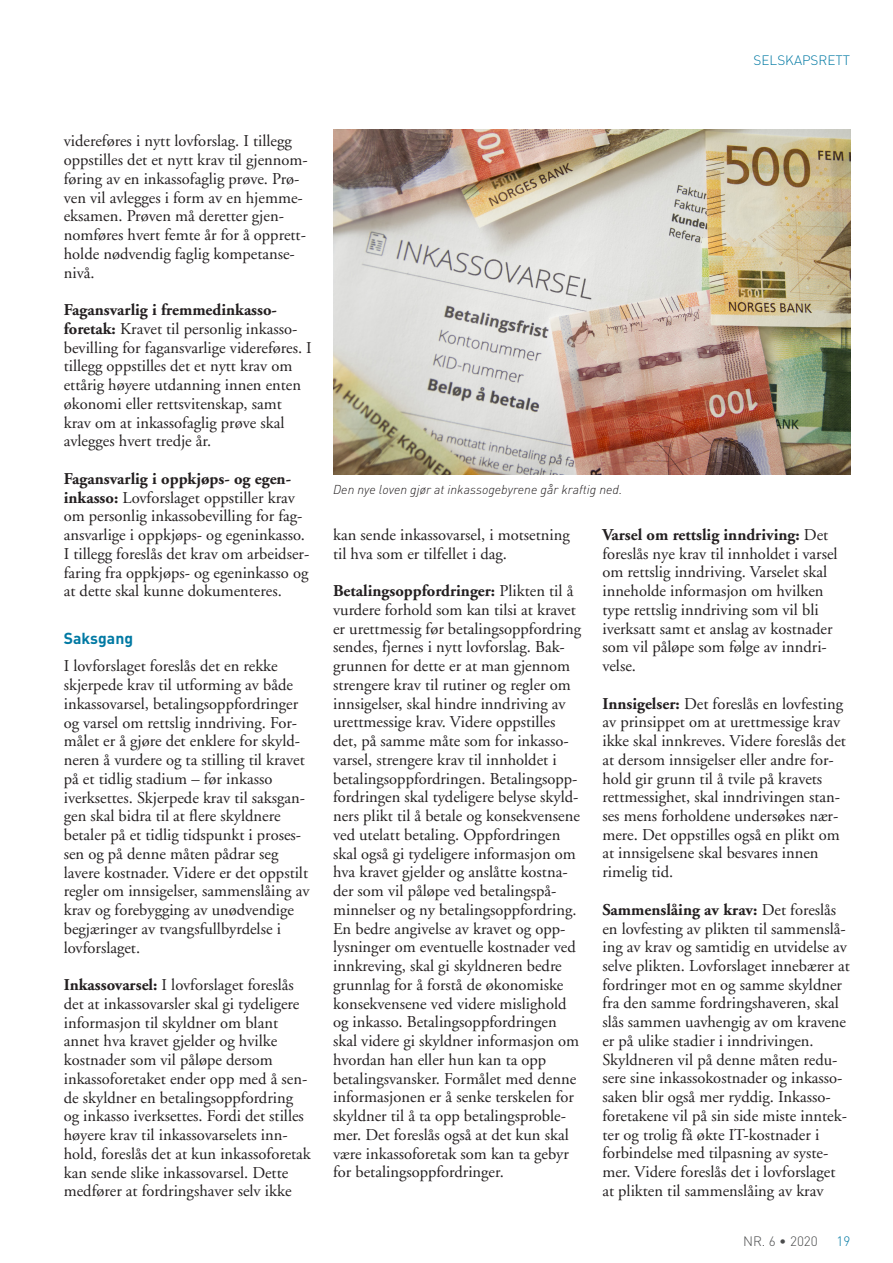
<style>
.page{position:relative;width:893px;height:1263px;background:#fff}
.page>*{position:absolute;margin:0;border:0;box-sizing:border-box;transform-origin:0 0}
.t1{font:16.5px/18.8px "Adobe Garamond";color:#231f20}
.t2{font:700 15.75px "DIN";color:#0079a3}
.t3{font:300 13.5px "DIN";color:#0079a3}
.t4{font:300 13.5px "DIN";color:#4b4c4d}
.t5{font:italic 300 12.75px "DIN";color:#231f20}
.s1{font-weight:700}
</style>
<div class="page">
<img style="left:333px;top:130px;width:517px;height:345px">
<p class="t3" style="left:754px;top:52px;width:16px">SEL-SKAPS-RETT</p>
<p class="t1" style="left:64px;top:132px;width:246px">videreføres i nytt lovforslag. I tillegg oppstilles det et nytt krav til gjennom&shy;føring av en inkassofaglig prøve. Prø&shy;ven vil avlegges i form av en hjemme&shy;eksamen. Prøven må deretter gjen&shy;nomføres hvert femte år for å opprett&shy;holde nødvendig faglig kompetanse&shy;nivå.</p>
<p class="t1" style="left:64px;top:301px;width:250px"><span class="s1">Fagansvarlig i fremmedinkasso&shy;foretak:</span> Kravet til personlig inkasso&shy;bevilling for fagansvarlige videreføres. I tillegg oppstilles det et nytt krav om ettårig høyere utdanning innen enten økonomi eller rettsvitenskap, samt krav om at inkassofaglig prøve skal avlegges hvert tredje år.</p>
<p class="t1" style="left:64px;top:470px;width:247px"><span class="s1">Fagansvarlig i oppkjøps- og egen-- inkasso:</span> Lovforslaget oppstiller krav om personlig inkassobevilling for fag&shy;ansvarlige i oppkjøps- og egeninkasso.<br>I tillegg foreslås det krav om arbeidser&shy;faring fra oppkjøps- og egeninkasso og at dette skal kunne dokumenteres.</p>
<p class="t2" style="left:64px;top:628px;width:71px">Saksgang</p>
<p class="t1" style="left:64px;top:657px;width:247px">I lovforslaget foreslås det en rekke skjerpede krav til utforming av både inkassovarsel, betalingsoppfordringer og varsel om rettslig inndriving. For&shy;målet er å gjøre det enklere for skyld&shy;neren å vurdere og ta stilling til kravet på et tidlig stadium – før inkasso iverksettes. Skjerpede krav til saksgan&shy;gen skal bidra til at flere skyldnere betaler på et tidlig tidspunkt i proses&shy;sen og på denne måten pådrar seg lavere kostnader. Videre er det oppstilt regler om innsigelser, sammenslåing av krav og forebygging av unødvendige begjæringer av tvangsfullbyrdelse i lovforslaget.</p>
<p class="t1" style="left:64px;top:976px;width:249px"><span class="s1">Inkassovarsel:</span> I lovforslaget foreslås det at inkassovarsler skal gi tydeligere informasjon til skyldner om blant annet hva kravet gjelder og hvilke kostnader som vil påløpe dersom inkassoforetaket ender opp med å sen&shy;de skyldner en betalingsoppfordring og inkasso iverksettes. Fordi det stilles høyere krav til inkassovarselets inn&shy;hold, foreslås det at kun inkassoforetak kan sende slike inkassovarsel. Dette medfører at fordringshaver selv ikke</p>
<p class="t5" style="left:333px;top:482px;width:291px">Den nye loven gjør at inkassogebyrene går kraftig ned.</p>
<p class="t1" style="left:333px;top:526px;width:238px">kan sende inkassovarsel, i motsetning til hva som er tilfellet i dag.</p>
<p class="t1" style="left:333px;top:582px;width:249px"><span class="s1">Betalingsoppfordringer:</span> Plikten til å vurdere forhold som kan tilsi at kravet er urettmessig før betalingsoppfordring sendes, fjernes i nytt lovforslag. Bak&shy;grunnen for dette er at man gjennom strengere krav til rutiner og regler om innsigelser, skal hindre inndriving av urettmessige krav. Videre oppstilles det, på samme måte som for inkasso&shy;varsel, strengere krav til innholdet i betalingsoppfordringen. Betalingsopp&shy;fordringen skal tydeligere belyse skyld&shy;ners plikt til å betale og konsekvensene ved utelatt betaling. Oppfordringen skal også gi tydeligere informasjon om hva kravet gjelder og anslåtte kostna&shy;der som vil påløpe ved betalingspå&shy;minnelser og ny betalingsoppfordring.<br>En bedre angivelse av kravet og opp&shy;lysninger om eventuelle kostnader ved innkreving, skal gi skyldneren bedre grunnlag for å forstå de økonomiske konsekvensene ved videre mislighold og inkasso. Betalingsoppfordringen skal videre gi skyldner informasjon om hvordan han eller hun kan ta opp betalingsvansker. Formålet med denne informasjonen er å senke terskelen for skyldner til å ta opp betalingsproble&shy;mer. Det foreslås også at det kun skal være inkassoforetak som kan ta gebyr for betalingsoppfordringer.</p>
<p class="t1" style="left:602px;top:526px;width:237px"><span class="s1">Varsel om rettslig inndriving:</span> Det foreslås nye krav til innholdet i varsel om rettslig inndriving. Varselet skal inneholde informasjon om hvilken type rettslig inndriving som vil bli iverksatt samt et anslag av kostnader som vil påløpe som følge av inndri&shy;velse.</p>
<p class="t1" style="left:602px;top:694px;width:245px"><span class="s1">Innsigelser:</span> Det foreslås en lovfesting av prinsippet om at urettmessige krav ikke skal innkreves. Videre foreslås det at dersom innsigelser eller andre for&shy;hold gir grunn til å tvile på kravets rettmessighet, skal inndrivingen stan&shy;ses mens forholdene undersøkes nær&shy;mere. Det oppstilles også en plikt om at innsigelsene skal besvares innen rimelig tid.</p>
<p class="t1" style="left:602px;top:900px;width:249px"><span class="s1">Sammenslåing av krav:</span> Det foreslås en lovfesting av plikten til sammenslå&shy;ing av krav og samtidig en utvidelse av selve plikten. Lovforslaget innebærer at fordringer mot en og samme skyldner fra den samme fordringshaveren, skal slås sammen uavhengig av om kravene er på ulike stadier i inndrivingen.<br>Skyldneren vil på denne måten redu&shy;sere sine inkassokostnader og inkasso&shy;saken blir også mer ryddig. Inkasso&shy;foretakene vil på sin side miste inntek&shy;ter og trolig få økte IT-kostnader i forbindelse med tilpasning av syste&shy;mer. Videre foreslås det i lovforslaget at plikten til sammenslåing av krav</p>
<p class="t4" style="left:743px;top:1232px;width:76px">NR. 6 • 2020</p>
<p class="t3" style="left:836px;top:1232px;width:16px">19</p>
</div>
